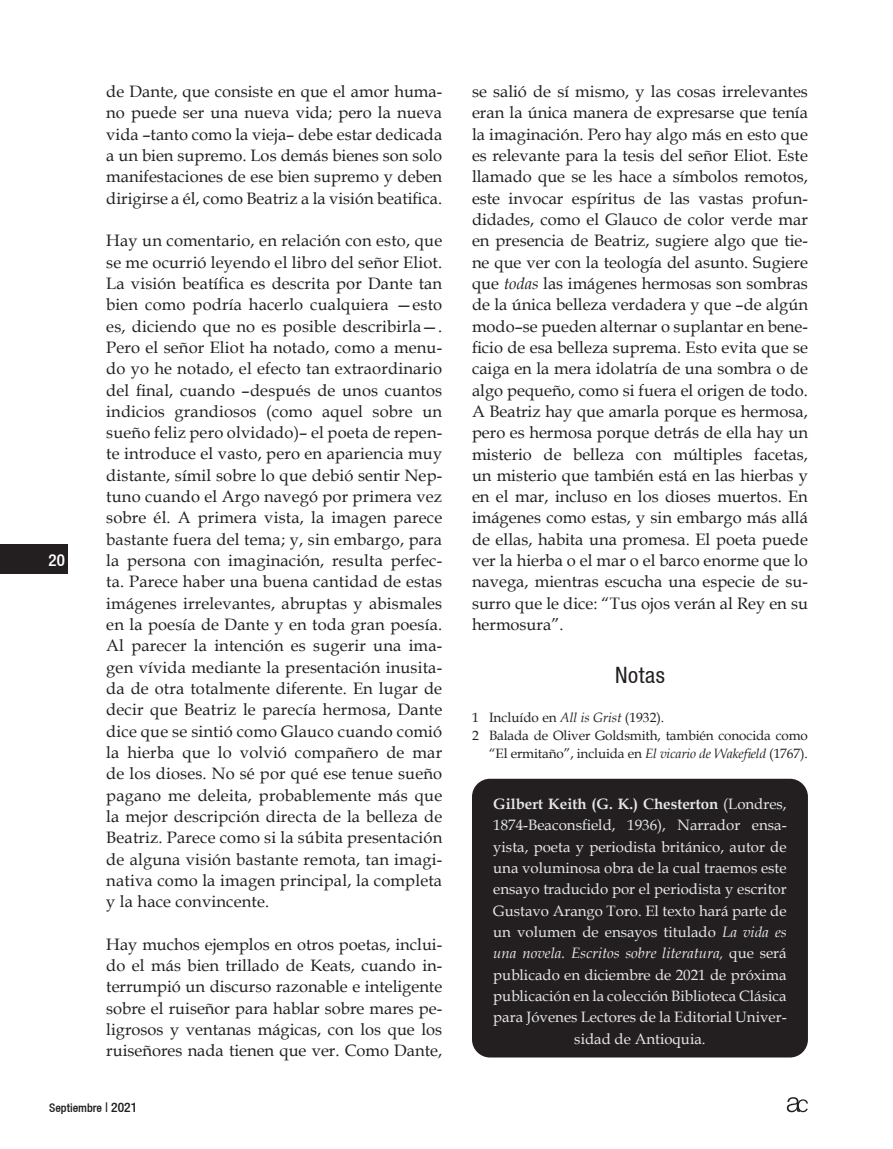
<style>
.page{position:relative;width:893px;height:1149px;background:#fff}
.page>*{position:absolute;margin:0;border:0;box-sizing:border-box;transform-origin:0 0}
.título_1{font:condensed 22.5px "Helvetica 57";letter-spacing:.025em;color:#231f20}
.t1{font:500 condensed 16.95px "Helvetica 67";color:#fff}
.c_de_texto{font:16.5px/21.3px "Book Antiqua";color:#231f20;text-align:justify}
.firma{font:15px/21.3px "Book Antiqua";color:#e6e7e9;text-align:center}
.referencias{font:13.5px/18px "Book Antiqua";letter-spacing:-.01em;color:#231f20;text-align:right}
.t2{font:500 condensed 12px "Helvetica 67";color:#231f20}
.s1{font-size:13.5px}
.s2{font-style:italic}
.s3{font-weight:700}
</style>
<div class="page">
<div style="left:0;top:544px;width:68px;height:29px;background:#231f20"></div>
<svg style="left:787px;top:1097px;width:21px;height:14px"></svg>
<div style="left:472px;top:778px;width:336px;height:279px;background:#231f20;border-radius:18px"></div>
<p class="t1" style="left:49px;top:549px;width:18px">20</p>
<p class="c_de_texto" style="left:106px;top:80px;width:337px">de Dante, que consiste en que el amor huma&shy;no puede ser una nueva vida; pero la nueva vida –tanto como la vieja– debe estar dedicada a un bien supremo. Los demás bienes son solo manifestaciones de ese bien supremo y deben dirigirse a él, como Beatriz a la visión beatifica.</p>
<p class="c_de_texto" style="left:106px;top:229px;width:337px">Hay un comentario, en relación con esto, que se me ocurrió leyendo el libro del señor Eliot.<br>La visión beatífica es descrita por Dante tan bien como podría hacerlo cualquiera —esto es, diciendo que no es posible describirla—.<br>Pero el señor Eliot ha notado, como a menu&shy;do yo he notado, el efecto tan extraordinario del final, cuando –después de unos cuantos indicios grandiosos (como aquel sobre un sueño feliz pero olvidado)– el poeta de repen&shy;te introduce el vasto, pero en apariencia muy distante, símil sobre lo que debió sentir Nep&shy;tuno cuando el Argo navegó por primera vez sobre él. A primera vista, la imagen parece bastante fuera del tema; y, sin embargo, para la persona con imaginación, resulta perfec&shy;ta. Parece haber una buena cantidad de estas imágenes irrelevantes, abruptas y abismales en la poesía de Dante y en toda gran poesía.<br>Al parecer la intención es sugerir una ima&shy;gen vívida mediante la presentación inusita&shy;da de otra totalmente diferente. En lugar de decir que Beatriz le parecía hermosa, Dante dice que se sintió como Glauco cuando comió la hierba que lo volvió compañero de mar de los dioses. No sé por qué ese tenue sueño pagano me deleita, probablemente más que la mejor descripción directa de la belleza de Beatriz. Parece como si la súbita presentación de alguna visión bastante remota, tan imagi&shy;nativa como la imagen principal, la completa y la hace convincente.</p>
<p class="c_de_texto" style="left:106px;top:932px;width:337px">Hay muchos ejemplos en otros poetas, inclui&shy;do el más bien trillado de Keats, cuando in&shy;terrumpió un discurso razonable e inteligente sobre el ruiseñor para hablar sobre mares pe&shy;ligrosos y ventanas mágicas, con los que los ruiseñores nada tienen que ver. Como Dante,</p>
<p class="t2" style="left:49px;top:1100px;width:90px">Septiembre <span class="s1">| 2021</span></p>
<p class="c_de_texto" style="left:472px;top:80px;width:337px">se salió de sí mismo, y las cosas irrelevantes eran la única manera de expresarse que tenía la imaginación. Pero hay algo más en esto que es relevante para la tesis del señor Eliot. Este llamado que se les hace a símbolos remotos, este invocar espíritus de las vastas profun&shy;didades, como el Glauco de color verde mar en presencia de Beatriz, sugiere algo que tie&shy;ne que ver con la teología del asunto. Sugiere que <span class="s2">todas</span> las imágenes hermosas son sombras de la única belleza verdadera y que –de algún modo–se pueden alternar o suplantar en bene&shy;ficio de esa belleza suprema. Esto evita que se caiga en la mera idolatría de una sombra o de algo pequeño, como si fuera el origen de todo.<br>A Beatriz hay que amarla porque es hermosa, pero es hermosa porque detrás de ella hay un misterio de belleza con múltiples facetas, un misterio que también está en las hierbas y en el mar, incluso en los dioses muertos. En imágenes como estas, y sin embargo más allá de ellas, habita una promesa. El poeta puede ver la hierba o el mar o el barco enorme que lo navega, mientras escucha una especie de su&shy;surro que le dice: “Tus ojos verán al Rey en su hermosura”.</p>
<p class="título_1" style="left:615px;top:661px;width:51px">Notas</p>
<p class="referencias" style="left:472px;top:707px;width:194px">1 Incluído en <span class="s2">All is Grist</span> (1932).</p>
<p class="referencias" style="left:472px;top:725px;width:337px">2 Balada de Oliver Goldsmith, también conocida como “El ermitaño”, incluida en <span class="s2">El vicario de Wakefield</span> (1767).</p>
<p class="firma" style="left:493px;top:792px;width:295px"><span class="s3">Gilbert Keith (G. K.) Chesterton</span> (Londres, 1874-Beaconsfield, 1936), Narrador ensa&shy;yista, poeta y periodista británico, autor de una voluminosa obra de la cual traemos este ensayo traducido por el periodista y escritor Gustavo Arango Toro. El texto hará parte de un volumen de ensayos titulado <span class="s2">La vida es una novela. Escritos sobre literatura,</span> que será publicado en diciembre de 2021 de próxima publicación en la colección Biblioteca Clásica para Jóvenes Lectores de la Editorial Univer&shy;sidad de Antioquia.</p>
</div>
